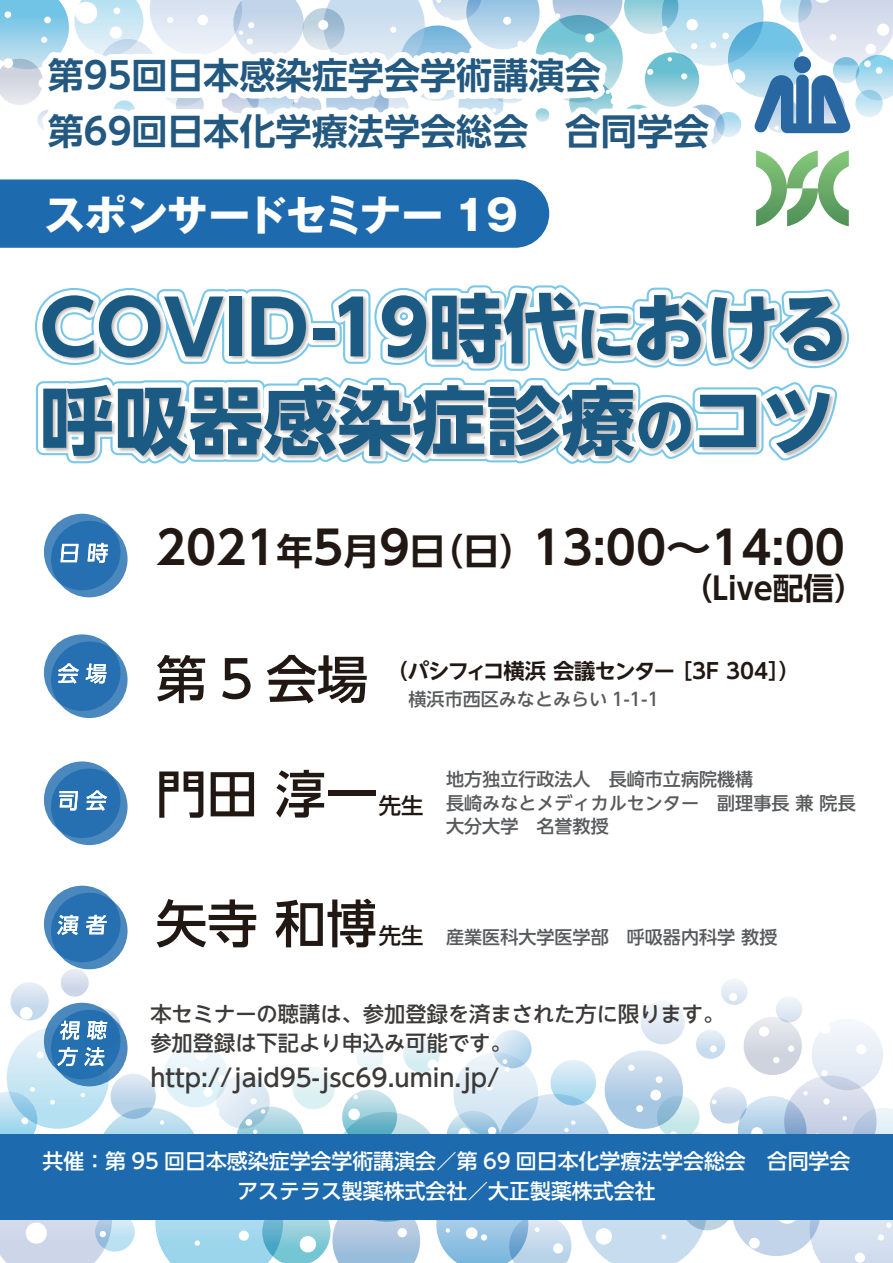
<style>
.page{position:relative;width:893px;height:1263px;background:#fff}
.page>*{position:absolute;margin:0;border:0;box-sizing:border-box;transform-origin:0 0}
.t1{font:700 74.4px/92.6px "UD Shin Go NT Pr 6 N";color:#1b5a83}
.t2{font:500 51px "UD Shin Go NT Pr 6 N";color:#211814}
.t3{font:700 45.75px "UD Shin Go NT Pr 6 N De";color:#211814}
.t4{font:700 42px "Gothic MB101 Pro";letter-spacing:-.03em;color:#fff}
.t5{font:700 36.15px/55.2px "UD Shin Go NT Pr 6 N De";color:#235980}
.t6{font:700 30.9px "UD Shin Go NT Pr 6 N De";color:#211814}
.t7{font:500 24.45px "UD Shin Go NT Pr 6 N";color:#3d3b3a}
.t8{font:500 22.35px "UD Shin Go NT Pr 6 N";color:#211814}
.t9{font:500 21.3px/28.7px "UD Shin Go NT Pr 6 N";color:#3d3b3a}
.t10{font:700 21.3px "UD Shin Go NT Pr 6 N De";letter-spacing:-.035em;color:#211814}
.t11{font:500 20.85px/29.8px "UD Shin Go Pro";color:#fff;text-align:center}
.t12{font:500 18px/23.4px "UD Shin Go NT Pr 6 N";color:#595a5c}
.s1{font-size:59.55px}
.s2{font-size:36.6px}
</style>
<div class="page">
<div style="left:812px;top:1019px;width:71px;height:71px;background:#e9eff7;border-radius:50%"></div>
<div style="left:732px;top:1168px;width:88px;height:88px;background:#c1d4e9;border-radius:50%"></div>
<div style="left:710px;top:1087px;width:37px;height:36px;background:linear-gradient(to bottom,#e4ebf3,#bacfe7);border-radius:50%"></div>
<svg style="left:497px;top:1094px;width:115px;height:114px;background:#bbd6eb"></svg>
<svg style="left:332px;top:1112px;width:110px;height:110px"></svg>
<svg style="left:342px;top:1089px;width:55px;height:55px;background:#90c7d6"></svg>
<svg style="left:681px;top:1132px;width:30px;height:29px"></svg>
<div style="left:605px;top:1050px;width:78px;height:79px;background:linear-gradient(to bottom,#dbe6f1,#98bfe0);border-radius:50%"></div>
<div style="left:403px;top:1036px;width:37px;height:36px;background:linear-gradient(to bottom,#f1f7f9,#d0ebf0);border-radius:50%"></div>
<svg style="left:236px;top:1106px;width:68px;height:69px"></svg>
<div style="left:292px;top:1067px;width:43px;height:42px;background:#e4f2f4;border-radius:50%"></div>
<svg style="left:657px;top:1096px;width:43px;height:42px"></svg>
<svg style="left:550px;top:1060px;width:46px;height:45px;background:#bee0f1"></svg>
<div style="left:61px;top:969px;width:28px;height:28px;background:linear-gradient(to bottom,#e6eaf2,#cad4e8);border-radius:50%"></div>
<div style="left:10px;top:982px;width:39px;height:38px;background:linear-gradient(to bottom,#e5ecf5,#bfd7eb);border-radius:50%"></div>
<svg style="left:111px;top:1073px;width:45px;height:46px"></svg>
<svg style="left:738px;top:1096px;width:68px;height:68px;background:#b9d4ea"></svg>
<div style="left:641px;top:1000px;width:44px;height:44px;background:linear-gradient(to bottom,#f4f7fb,#d5e1f0);border-radius:50%"></div>
<div style="left:776px;top:996px;width:26px;height:26px;background:linear-gradient(to bottom,#f4f7fb,#d6e1f0);border-radius:50%"></div>
<svg style="left:721px;top:978px;width:26px;height:27px"></svg>
<svg style="left:446px;top:1111px;width:54px;height:54px"></svg>
<svg style="left:453px;top:1052px;width:85px;height:85px;background:#cde1f0"></svg>
<div style="left:356px;top:1043px;width:27px;height:27px;background:#eff7fb;border-radius:50%"></div>
<svg style="left:784px;top:1075px;width:92px;height:93px;background:#c5d1e5"></svg>
<div style="left:744px;top:1017px;width:58px;height:58px;background:linear-gradient(to bottom,#e6e8ee,#c9cfdb);border-radius:50%"></div>
<div style="left:681px;top:1177px;width:53px;height:53px;background:#bfd3df;border-radius:50%"></div>
<svg style="left:696px;top:1030px;width:29px;height:29px"></svg>
<svg style="left:96px;top:1108px;width:105px;height:104px;background:#aed4e9"></svg>
<div style="left:7px;top:1026px;width:102px;height:103px;background:linear-gradient(to bottom,#eaf3f9,#adddf0);border-radius:50%"></div>
<div style="left:164px;top:1043px;width:64px;height:64px;background:linear-gradient(to right,#e4f3f9,#eaf5fa);border-radius:50%"></div>
<svg style="left:79px;top:1008px;width:42px;height:42px"></svg>
<svg style="left:95px;top:1212px;width:40px;height:39px"></svg>
<svg style="left:198px;top:1082px;width:5px;height:4px"></svg>
<div style="left:749px;top:1238px;width:11px;height:10px;background:#fff;border-radius:50%"></div>
<div style="left:729px;top:993px;width:8px;height:8px;background:#fff;border-radius:50%"></div>
<svg style="left:581px;top:1220px;width:126px;height:43px"></svg>
<svg style="left:0;top:1087px;width:37px;height:48px;background:#abd8ed"></svg>
<div style="left:37px;top:1051px;width:7px;height:7px;background:#fff;border-radius:50%"></div>
<div style="left:776px;top:1201px;width:22px;height:23px;background:#fff;border-radius:50%"></div>
<svg style="left:81px;top:1093px;width:4px;height:4px"></svg>
<svg style="left:751px;top:1127px;width:12px;height:11px"></svg>
<div style="left:488px;top:1127px;width:8px;height:8px;background:#fff;border-radius:50%"></div>
<div style="left:596px;top:1228px;width:16px;height:17px;background:#fff;border-radius:50%"></div>
<svg style="left:50px;top:1100px;width:5px;height:4px"></svg>
<div style="left:21px;top:1117px;width:7px;height:7px;background:#fff;border-radius:50%"></div>
<div style="left:427px;top:1059px;width:11px;height:10px;background:#fff;border-radius:50%"></div>
<svg style="left:670px;top:1131px;width:7px;height:7px"></svg>
<div style="left:636px;top:1105px;width:7px;height:7px;background:#fff;border-radius:50%"></div>
<div style="left:710px;top:1045px;width:7px;height:7px;background:#fff;border-radius:50%"></div>
<div style="left:820px;top:1024px;width:10px;height:10px;background:#fff;border-radius:50%"></div>
<div style="left:656px;top:1076px;width:6px;height:7px;background:#fff;border-radius:50%"></div>
<svg style="left:712px;top:1099px;width:4px;height:5px"></svg>
<div style="left:759px;top:1026px;width:10px;height:10px;background:#fff;border-radius:50%"></div>
<div style="left:823px;top:1098px;width:7px;height:6px;background:#fff;border-radius:50%"></div>
<div style="left:856px;top:1044px;width:10px;height:10px;background:#fff;border-radius:50%"></div>
<div style="left:195px;top:1048px;width:13px;height:13px;background:#fff;border-radius:50%"></div>
<div style="left:20px;top:1007px;width:13px;height:12px;background:#fff;border-radius:50%"></div>
<div style="left:486px;top:1084px;width:7px;height:7px;background:#fff;border-radius:50%"></div>
<div style="left:203px;top:1087px;width:10px;height:10px;background:#fff;border-radius:50%"></div>
<svg style="left:493px;top:1030px;width:38px;height:43px;background:#d3e5f2"></svg>
<svg style="left:160px;top:1120px;width:4px;height:5px"></svg>
<svg style="left:353px;top:1095px;width:5px;height:4px"></svg>
<div style="left:180px;top:1067px;width:9px;height:9px;background:#fff;border-radius:50%"></div>
<svg style="left:216px;top:1075px;width:54px;height:59px"></svg>
<svg style="left:459px;top:1127px;width:11px;height:12px"></svg>
<div style="left:650px;top:1090px;width:11px;height:10px;background:#fff;border-radius:50%"></div>
<svg style="left:773px;top:1057px;width:6px;height:6px"></svg>
<div style="left:821px;top:1070px;width:7px;height:6px;background:#fff;border-radius:50%"></div>
<div style="left:628px;top:1064px;width:6px;height:7px;background:#fff;border-radius:50%"></div>
<div style="left:788px;top:1045px;width:6px;height:7px;background:#fff;border-radius:50%"></div>
<div style="left:250px;top:1098px;width:7px;height:6px;background:#fff;border-radius:50%"></div>
<svg style="left:155px;top:1220px;width:416px;height:43px;background:#aad1e6"></svg>
<svg style="left:809px;top:1107px;width:84px;height:156px;background:#d0dbec"></svg>
<svg style="left:803px;top:1091px;width:5px;height:4px"></svg>
<svg style="left:564px;top:1120px;width:11px;height:12px"></svg>
<div style="left:348px;top:1108px;width:12px;height:12px;background:#fff;border-radius:50%"></div>
<svg style="left:0;top:1220px;width:112px;height:43px;background:#d1daeb"></svg>
<svg style="left:51px;top:521px;width:77px;height:76px"></svg>
<svg style="left:44px;top:514px;width:76px;height:76px;background:#2e75b3"></svg>
<svg style="left:51px;top:893px;width:77px;height:76px"></svg>
<svg style="left:44px;top:886px;width:76px;height:76px;background:#2e75b3"></svg>
<svg style="left:51px;top:1010px;width:77px;height:76px"></svg>
<svg style="left:44px;top:1003px;width:76px;height:76px;background:#3077b4"></svg>
<svg style="left:51px;top:768px;width:77px;height:77px"></svg>
<svg style="left:44px;top:761px;width:76px;height:77px;background:#2f76b4"></svg>
<div style="left:0;top:1135px;width:893px;height:85px;background:#1d6bae"></div>
<img style="left:38px;top:289px;width:811px;height:175px">
<svg style="left:57px;top:915px;width:21px;height:20px"></svg>
<svg style="left:86px;top:915px;width:21px;height:19px"></svg>
<svg style="left:51px;top:641px;width:77px;height:77px"></svg>
<svg style="left:44px;top:634px;width:76px;height:77px;background:#2f76b4"></svg>
<svg style="left:58px;top:663px;width:21px;height:21px"></svg>
<svg style="left:86px;top:664px;width:21px;height:19px"></svg>
<svg style="left:59px;top:791px;width:19px;height:19px"></svg>
<svg style="left:86px;top:790px;width:21px;height:21px"></svg>
<svg style="left:61px;top:544px;width:18px;height:18px"></svg>
<svg style="left:88px;top:543px;width:20px;height:20px"></svg>
<svg style="left:0;top:0;width:893px;height:248px"></svg>
<svg style="left:57px;top:1021px;width:50px;height:45px"></svg>
<h3 class="t5" style="left:48px;top:47px;width:663px">第95回日本感染症学会学術講演会<br>第69回日本化学療法学会総会　合同学会</h3>
<h3 class="t4" style="left:44px;top:180px;width:476px">スポンサードセミナー 19</h3>
<h1 class="t1" style="left:40px;top:280px;width:810px">COVID-19時代<span class="s1">に</span>おける呼吸器感染症診療<span class="s1">の</span>コツ</h1>
<h3 class="t3" style="left:156px;top:510px;width:691px">2021<span class="s2">年</span>5<span class="s2">月</span>9<span class="s2">日（日）</span>13:00～14:00</h3>
<h2 class="t2" style="left:156px;top:638px;width:214px">第5会場</h2>
<h3 class="t6" style="left:682px;top:563px;width:185px">（Live配信）</h3>
<p class="t10" style="left:386px;top:654px;width:415px">（パシフィコ横浜 会議センター ［3F 304］）</p>
<p class="t12" style="left:409px;top:687px;width:252px">横浜市西区みなとみらい 1-1-1</p>
<h2 class="t2" style="left:156px;top:752px;width:223px">門田 淳一</h2>
<p class="t8" style="left:379px;top:788px;width:46px">先生</p>
<p class="t12" style="left:446px;top:767px;width:411px">地方独立行政法人　長崎市立病院機構<br>長崎みなとメディカルセンター　副理事長 兼 院長</p>
<p class="t12" style="left:446px;top:814px;width:164px">大分大学　名誉教授</p>
<h2 class="t2" style="left:156px;top:882px;width:223px">矢寺 和博</h2>
<p class="t8" style="left:379px;top:917px;width:46px">先生</p>
<p class="t12" style="left:446px;top:925px;width:333px">産業医科大学医学部　呼吸器内科学 教授</p>
<p class="t9" style="left:150px;top:999px;width:576px">本セミナーの聴講は、参加登録を済まされた方に限ります。参加登録は下記より申込み可能です。</p>
<h3 class="t7" style="left:150px;top:1057px;width:351px">http://jaid95-jsc69.umin.jp/</h3>
<p class="t11" style="left:43px;top:1146px;width:809px">共催：第 95 回日本感染症学会学術講演会／第 69 回日本化学療法学会総会　合同学会アステラス製薬株式会社／大正製薬株式会社</p>
</div>
